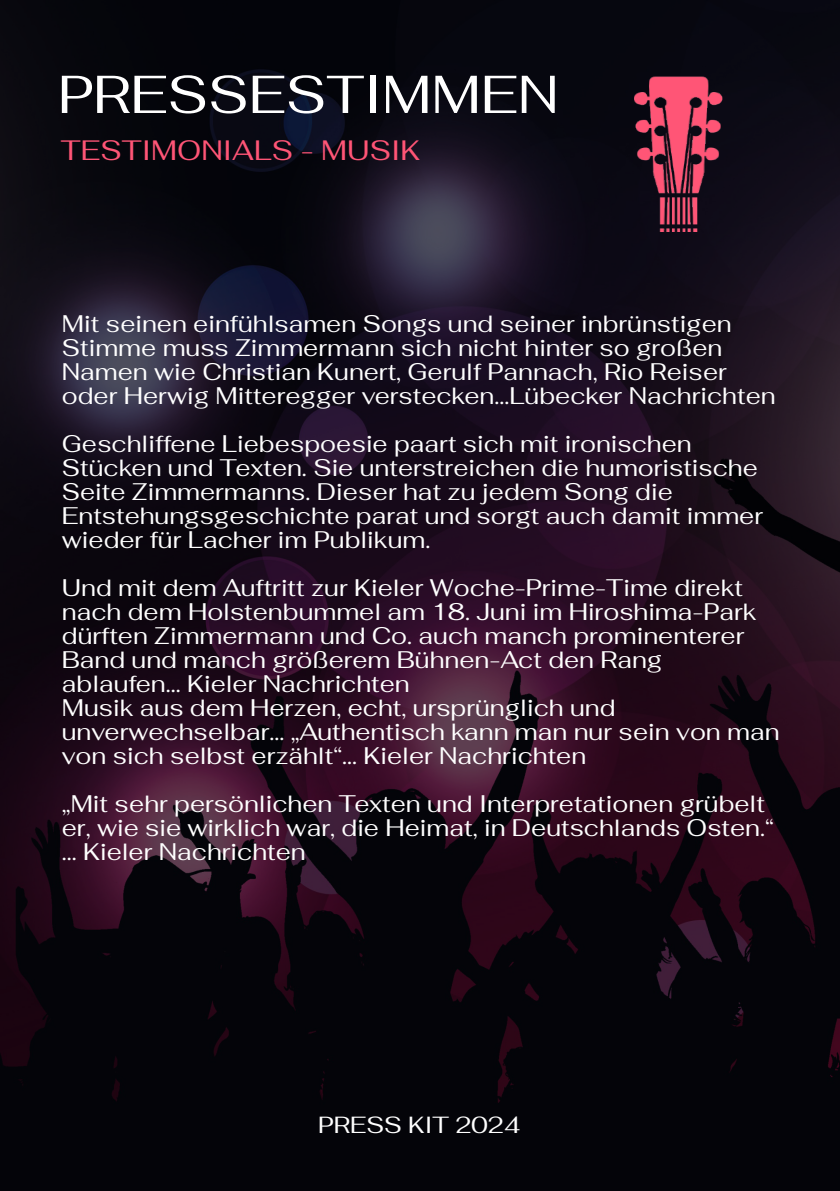
<style>
.page{position:relative;width:840px;height:1191px;background:#fff}
.page>*{position:absolute;margin:0;border:0;box-sizing:border-box;transform-origin:0 0}
.t1{font:53.2px "Fahkwang";color:#fff}
.t2{font:28px "Fahkwang";color:#ff5576}
.t3{font:24px/24px "Fahkwang";color:#fff}
.t4{font:23.4px "Fahkwang";color:#fff}
</style>
<div class="page">
<img style="left:0;top:0;width:840px;height:1191px">
<img style="left:634px;top:76px;width:89px;height:155px">
<h1 class="t1" style="left:58px;top:59px;width:502px">PRESSESTIMMEN</h1>
<p class="t2" style="left:61px;top:132px;width:360px">TESTIMONIALS - MUSIK</p>
<p class="t3" style="left:62px;top:311px;width:715px">Mit seinen einfühlsamen Songs und seiner inbrünstigen Stimme muss Zimmermann sich nicht hinter so großen Namen wie Christian Kunert, Gerulf Pannach, Rio Reiser oder Herwig Mitteregger verstecken...Lübecker Nachrichten</p>
<p class="t3" style="left:62px;top:431px;width:702px">Geschliffene Liebespoesie paart sich mit ironischen Stücken und Texten. Sie unterstreichen die humoristische Seite Zimmermanns. Dieser hat zu jedem Song die Entstehungsgeschichte parat und sorgt auch damit immer wieder für Lacher im Publikum.</p>
<p class="t3" style="left:62px;top:575px;width:719px">Und mit dem Auftritt zur Kieler Woche-Prime-Time direkt nach dem Holstenbummel am 18. Juni im Hiroshima-Park dürften Zimmermann und Co. auch manch prominenterer Band und manch größerem Bühnen-Act den Rang ablaufen... Kieler Nachrichten<br>Musik aus dem Herzen, echt, ursprünglich und unverwechselbar... „Authentisch kann man nur sein von man von sich selbst erzählt“... Kieler Nachrichten</p>
<p class="t3" style="left:62px;top:791px;width:713px">„Mit sehr persönlichen Texten und Interpretationen grübelt er, wie sie wirklich war, die Heimat, in Deutschlands Osten.“ ... Kieler Nachrichten</p>
<p class="t4" style="left:318px;top:1110px;width:203px">PRESS KIT 2024</p>
</div>
